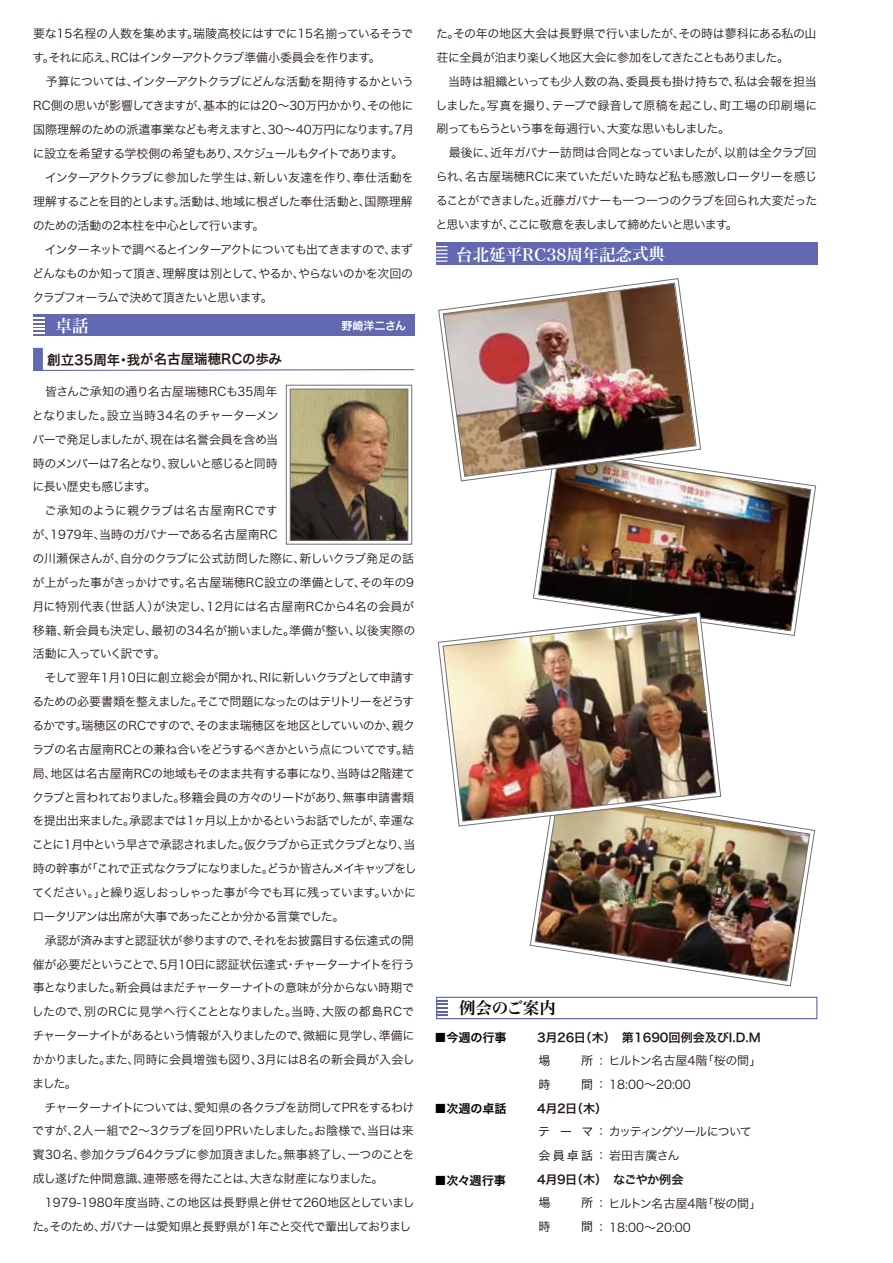
<style>
.page{position:relative;width:893px;height:1263px;background:#fff}
.page>*{position:absolute;margin:0;border:0;box-sizing:border-box;transform-origin:0 0}
.t1{font:16.8px "Hira Min Pro W6";color:#fff}
.t2{font:16.5px "Hira Min Pro W6";letter-spacing:-.005em;color:#fff}
.t3{font:16.5px "Hira Min Pro W6";letter-spacing:-.02em;color:#040000}
.t4{font:13.5px "Hira Kaku Pro W6";letter-spacing:-.005em;color:#221815}
.t5{font:12px/23.9px "Hira Kaku Pro W3";letter-spacing:-.05em;color:#221815}
.t6{font:12px/23.9px "Hira Kaku Pro W3";color:#221815}
.t7{font:12px "Hira Kaku Pro W6";color:#221815}
.t8{font:12px "Hira Kaku Pro W6";letter-spacing:-.025em;color:#221815}
.t9{font:12px "Hira Kaku Pro W6";letter-spacing:-.01em;color:#000}
.t10{font:12px/23.9px "Hira Kaku Pro W3";color:#000}
.t11{font:11.25px "Hira Kaku Pro W6";color:#fff}
.s1{color:#000}
</style>
<div class="page">
<div style="left:436px;top:997px;width:381px;height:22px;border:1px solid #5d64a5"></div>
<svg style="left:436px;top:1000px;width:12px;height:16px"></svg>
<img style="left:538px;top:469px;width:273px;height:162px">
<img style="left:535px;top:795px;width:275px;height:186px">
<svg style="left:438px;top:278px;width:263px;height:203px"></svg>
<img style="left:443px;top:283px;width:253px;height:194px">
<svg style="left:438px;top:612px;width:283px;height:214px"></svg>
<img style="left:443px;top:617px;width:273px;height:205px">
<img style="left:292px;top:391px;width:114px;height:147px">
<div style="left:286px;top:385px;width:126px;height:159px;border:1px solid #727171"></div>
<div style="left:290px;top:389px;width:118px;height:151px;border:1px solid #727171"></div>
<div style="left:33px;top:315px;width:381px;height:21px;background:#6269b0"></div>
<svg style="left:33px;top:318px;width:12px;height:15px"></svg>
<svg style="left:43px;top:369px;width:372px;height:2px"></svg>
<div style="left:33px;top:348px;width:10px;height:23px;background:#6269b0"></div>
<div style="left:436px;top:243px;width:381px;height:22px;background:#6269b0"></div>
<svg style="left:436px;top:246px;width:11px;height:16px"></svg>
<p class="t5" style="left:32px;top:21px;width:383px">要な15名程の人数を集めます。瑞陵高校にはすでに15名揃っているそうです。それに応え、RCはインターアクトクラブ準備小委員会を作ります。<br>　予算については、インターアクトクラブにどんな活動を期待するかというRC側の思いが影響してきますが、基本的には20～30万円かかり、その他に国際理解のための派遣事業なども考えますと、30～40万円になります。7月に設立を希望する学校側の希望もあり、スケジュールもタイトであります。　インターアクトクラブに参加した学生は、新しい友達を作り、奉仕活動を理解することを目的とします。活動は、地域に根ざした奉仕活動と、国際理解のための活動の2本柱を中心として行います。<br>　インターネットで調べるとインターアクトについても出てきますので、まずどんなものか知って頂き、理解度は別として、やるか、やらないのかを次回のクラブフォーラムで決めて頂きたいと思います。</p>
<p class="t5" style="left:435px;top:21px;width:383px">た。その年の地区大会は長野県で行いましたが、その時は蓼科にある私の山荘に全員が泊まり楽しく地区大会に参加をしてきたこともありました。<br>　当時は組織といっても少人数の為、委員長も掛け持ちで、私は会報を担当しました。写真を撮り、テープで録音して原稿を起こし、町工場の印刷場に刷ってもらうという事を毎週行い、大変な思いもしました。<br>　最後に、近年ガバナー訪問は合同となっていましたが、以前は全クラブ回られ、名古屋瑞穂RCに来ていただいた時など私も感激しロータリーを感じることができました。近藤ガバナーも一つ一つのクラブを回られ大変だったと思いますが、ここに敬意を表しまして締めたいと思います。</p>
<h2 class="t2" style="left:456px;top:240px;width:210px">台北延平RC38周年記念式典</h2>
<h1 class="t1" style="left:55px;top:310px;width:35px">卓話</h1>
<p class="t4" style="left:47px;top:347px;width:236px">創立35周年・我が名古屋瑞穂RCの歩み</p>
<p class="t11" style="left:341px;top:315px;width:66px">野崎洋二さん</p>
<p class="t5" style="left:32px;top:379px;width:387px">　皆さんご承知の通り名古屋瑞穂RCも35周年<br>となりました。設立当時34名のチャーターメン<br>バーで発足しましたが、現在は名誉会員を含め当<br>時のメンバーは7名となり、寂しいと感じると同時<br>に長い歴史も感じます。<br>　ご承知のように親クラブは名古屋南RCです<br>が、1979年、当時のガバナーである名古屋南RC<br>の川瀬保さんが、自分のクラブに公式訪問した際に、新しいクラブ発足の話が上がった事がきっかけです。名古屋瑞穂RC設立の準備として、その年の9月に特別代表（世話人）が決定し、12月には名古屋南RCから4名の会員が移籍、新会員も決定し、最初の34名が揃いました。準備が整い、以後実際の活動に入っていく訳です。<br>　そして翌年1月10日に創立総会が開かれ、RIに新しいクラブとして申請するための必要書類を整えました。そこで問題になったのはテリトリーをどうするかです。瑞穂区のRCですので、そのまま瑞穂区を地区としていいのか、親クラブの名古屋南RCとの兼ね合いをどうするべきかという点についてです。結局、地区は名古屋南RCの地域もそのまま共有する事になり、当時は2階建てクラブと言われておりました。移籍会員の方々のリードがあり、無事申請書類を提出出来ました。承認までは1ヶ月以上かかるというお話でしたが、幸運なことに1月中という早さで承認されました。仮クラブから正式クラブとなり、当時の幹事が「これで正式なクラブになりました。どうか皆さんメイキャップをしてください。」と繰り返しおっしゃった事が今でも耳に残っています。いかにロータリアンは出席が大事であったことか分かる言葉でした。<br>　承認が済みますと認証状が参りますので、それをお披露目する伝達式の開催が必要だということで、5月10日に認証状伝達式・チャーターナイトを行う事となりました。新会員はまだチャーターナイトの意味が分からない時期でしたので、別のRCに見学へ行くこととなりました。当時、大阪の都島RCでチャーターナイトがあるという情報が入りましたので、微細に見学し、準備にかかりました。また、同時に会員増強も図り、3月には8名の新会員が入会しました。<br>　チャーターナイトについては、愛知県の各クラブを訪問してPRをするわけですが、2人一組で2～3クラブを回りPRいたしました。お陰様で、当日は来賓30名、参加クラブ64クラブに参加頂きました。無事終了し、一つのことを成し遂げた仲間意識、連帯感を得たことは、大きな財産になりました。　1979-1980年度当時、この地区は長野県と併せて260地区としていました。そのため、ガバナーは愛知県と長野県が1年ごと交代で輩出しておりまし</p>
<h2 class="t3" style="left:459px;top:993px;width:98px">例会のご案内</h2>
<p class="t9" style="left:435px;top:1027px;width:74px">■今週の行事</p>
<p class="t7" style="left:537px;top:1026px;width:225px">3月26日（木）　第1690回例会及びI.D.M</p>
<p class="t6" style="left:581px;top:1048px;width:182px"><span class="s1">所：</span>ヒルトン名古屋4階「桜の間」<span class="s1">間：</span> 18:00～20:00</p>
<p class="t10" style="left:539px;top:1047px;width:13px">場時</p>
<p class="t9" style="left:435px;top:1097px;width:74px">■次週の卓話</p>
<p class="t8" style="left:537px;top:1097px;width:78px">4月2日（木）　</p>
<p class="t5" style="left:538px;top:1119px;width:215px"><span class="s1">テ ー マ：</span>カッティングツールについて<span class="s1">会員卓話：</span>岩田吉廣さん</p>
<p class="t9" style="left:435px;top:1169px;width:73px">■次々週行事</p>
<p class="t8" style="left:537px;top:1169px;width:148px">4月9日（木）　なごやか例会</p>
<p class="t6" style="left:581px;top:1190px;width:182px"><span class="s1">所：</span>ヒルトン名古屋4階「桜の間」<span class="s1">間：</span> 18:00～20:00</p>
<p class="t10" style="left:539px;top:1190px;width:13px">場時</p>
</div>
